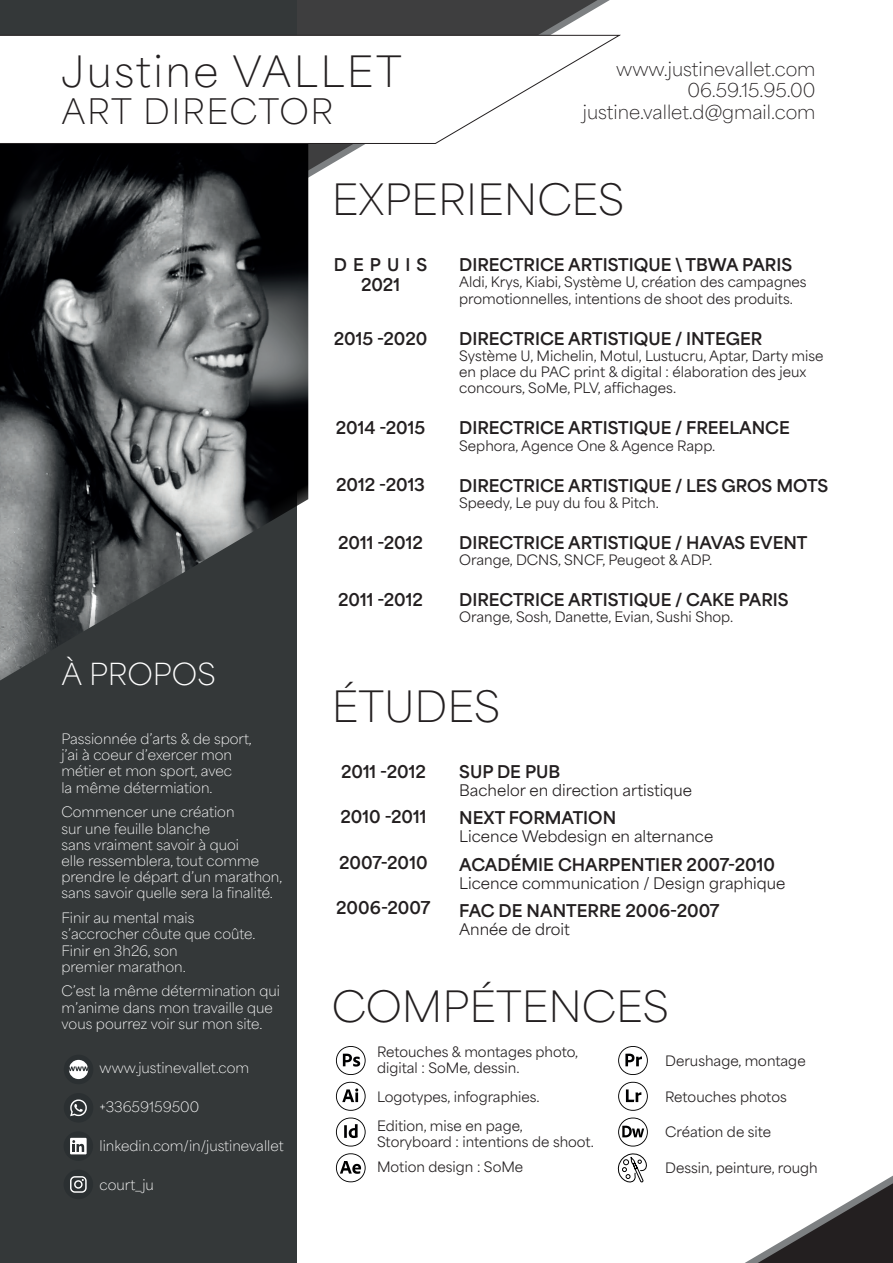
<style>
.page{position:relative;width:893px;height:1263px;background:#fff}
.page>*{position:absolute;margin:0;border:0;box-sizing:border-box;transform-origin:0 0}
.t1{font:100 40.5px "Area Normal";color:#231f20}
.t2{font:100 40.5px "Area Normal";letter-spacing:.06em;color:#231f20}
.t3{font:100 33px "Area Normal";letter-spacing:.05em;color:#231f20}
.t4{font:100 28.5px "Area Normal";color:#fff}
.t5{font:100 18px/21.6px "Area Normal";color:#231f20;text-align:right}
.t6{font:700 16.5px "Area Normal";color:#231f20}
.t7{font:700 16.5px/19.8px "Area Normal";letter-spacing:.365em;color:#231f20;text-align:center}
.t8{font:15px "Area Normal";color:#231f20}
.t9{font:13.5px/16.2px "Area Normal";color:#231f20}
.t10{font:100 13.5px/16.2px "Area Normal";color:#fff}
</style>
<div class="page">
<svg style="left:297px;top:0;width:301px;height:301px"></svg>
<svg style="left:745px;top:1175px;width:148px;height:88px"></svg>
<div style="left:0;top:0;width:297px;height:1263px;background:#343839"></div>
<img style="left:0;top:144px;width:308px;height:537px">
<svg style="left:0;top:35px;width:620px;height:109px"></svg>
<svg style="left:336px;top:1153px;width:30px;height:29px"></svg>
<svg style="left:336px;top:1082px;width:30px;height:29px"></svg>
<svg style="left:336px;top:1117px;width:30px;height:29px"></svg>
<svg style="left:336px;top:1046px;width:30px;height:29px"></svg>
<svg style="left:618px;top:1082px;width:30px;height:29px"></svg>
<svg style="left:618px;top:1046px;width:30px;height:29px"></svg>
<svg style="left:617px;top:1117px;width:31px;height:66px"></svg>
<div style="left:64px;top:1170px;width:29px;height:29px;background:#2b3032;border-radius:50%"></div>
<svg style="left:70px;top:1176px;width:17px;height:17px"></svg>
<div style="left:64px;top:1131px;width:29px;height:30px;background:#2b3032;border-radius:50%"></div>
<svg style="left:70px;top:1138px;width:17px;height:16px"></svg>
<div style="left:64px;top:1055px;width:29px;height:29px;background:#2b3032;border-radius:50%"></div>
<div style="left:69px;top:1060px;width:19px;height:19px;background:#fff;border-radius:50%"></div>
<svg style="left:69px;top:1066px;width:20px;height:5px"></svg>
<div style="left:64px;top:1093px;width:29px;height:29px;background:#2b3032;border-radius:50%"></div>
<svg style="left:70px;top:1099px;width:17px;height:17px"></svg>
<h1 class="t2" style="left:61px;top:36px;width:342px">Justine VALLET</h1>
<h2 class="t3" style="left:61px;top:83px;width:273px">ART DIRECTOR</h2>
<h3 class="t5" style="left:583px;top:56px;width:234px">www.justinevallet.com<br>06.59.15.95.00 justine.vallet.d@gmail.com</h3>
<h1 class="t1" style="left:332px;top:164px;width:294px">EXPERIENCES</h1>
<h3 class="t4" style="left:61px;top:649px;width:156px">À PROPOS</h3>
<p class="t7" style="left:334px;top:253px;width:95px">DEPUIS<br>2021</p>
<p class="t6" style="left:334px;top:324px;width:95px">2015 -2020</p>
<p class="t6" style="left:336px;top:412px;width:91px">2014 -2015</p>
<p class="t6" style="left:336px;top:470px;width:90px">2012 -2013</p>
<p class="t6" style="left:338px;top:528px;width:86px">2011 -2012</p>
<p class="t6" style="left:338px;top:585px;width:86px">2011 -2012</p>
<p class="t6" style="left:459px;top:250px;width:334px">DIRECTRICE ARTISTIQUE \ TBWA PARIS</p>
<p class="t9" style="left:459px;top:272px;width:349px">Aldi, Krys, Kiabi, Système U, création des campagnes promotionnelles, intentions de shoot des produits.</p>
<p class="t6" style="left:459px;top:323px;width:305px">DIRECTRICE ARTISTIQUE / INTEGER</p>
<p class="t9" style="left:459px;top:346px;width:366px">Système U, Michelin, Motul, Lustucru, Aptar, Darty mise en place du PAC print &amp; digital : élaboration des jeux concours, SoMe, PLV, affichages.</p>
<p class="t6" style="left:459px;top:413px;width:332px">DIRECTRICE ARTISTIQUE / FREELANCE</p>
<p class="t9" style="left:459px;top:436px;width:258px">Sephora, Agence One &amp; Agence Rapp.</p>
<p class="t6" style="left:459px;top:470px;width:370px">DIRECTRICE ARTISTIQUE / LES GROS MOTS</p>
<p class="t9" style="left:459px;top:493px;width:201px">Speedy, Le puy du fou &amp; Pitch.</p>
<p class="t6" style="left:459px;top:528px;width:350px">DIRECTRICE ARTISTIQUE / HAVAS EVENT</p>
<p class="t9" style="left:459px;top:550px;width:254px">Orange, DCNS, SNCF, Peugeot &amp; ADP.</p>
<p class="t6" style="left:459px;top:585px;width:331px">DIRECTRICE ARTISTIQUE / CAKE PARIS</p>
<p class="t9" style="left:459px;top:607px;width:276px">Orange, Sosh, Danette, Evian, Sushi Shop.</p>
<h1 class="t1" style="left:332px;top:671px;width:170px">ÉTUDES</h1>
<p class="t10" style="left:61px;top:729px;width:192px">Passionnée d’arts &amp; de sport, j’ai à coeur d’exercer mon métier et mon sport, avec<br>la même détermiation.</p>
<p class="t10" style="left:61px;top:802px;width:222px">Commencer une création<br>sur une feuille blanche<br>sans vraiment savoir à quoi<br>elle ressemblera, tout comme prendre le départ d’un marathon, sans savoir quelle sera la finalité.</p>
<p class="t10" style="left:61px;top:908px;width:196px">Finir au mental mais s’accrocher côute que coûte.<br>Finir en 3h26, son<br>premier marathon.</p>
<p class="t10" style="left:61px;top:981px;width:220px">C’est la même détermination qui m’anime dans mon travaille que vous pourrez voir sur mon site.</p>
<h1 class="t1" style="left:332px;top:971px;width:339px">COMPÉTENCES</h1>
<p class="t10" style="left:100px;top:1058px;width:151px">www.justinevallet.com</p>
<p class="t10" style="left:100px;top:1097px;width:101px">+33659159500</p>
<p class="t10" style="left:100px;top:1136px;width:185px">linkedin.com/in/justinevallet</p>
<p class="t10" style="left:100px;top:1175px;width:56px">court_ju</p>
<p class="t6" style="left:459px;top:757px;width:103px">SUP DE PUB</p>
<p class="t8" style="left:459px;top:777px;width:234px">Bachelor en direction artistique</p>
<p class="t6" style="left:459px;top:803px;width:158px">NEXT FORMATION</p>
<p class="t8" style="left:459px;top:823px;width:256px">Licence Webdesign en alternance</p>
<p class="t6" style="left:459px;top:849px;width:317px">ACADÉMIE CHARPENTIER 2007-2010</p>
<p class="t8" style="left:459px;top:870px;width:328px">Licence communication / Design graphique</p>
<p class="t6" style="left:459px;top:896px;width:262px">FAC DE NANTERRE 2006-2007</p>
<p class="t8" style="left:459px;top:916px;width:112px">Année de droit</p>
<p class="t6" style="left:341px;top:757px;width:86px">2011 -2012</p>
<p class="t6" style="left:340px;top:802px;width:87px">2010 -2011</p>
<p class="t6" style="left:339px;top:847px;width:90px">2007-2010</p>
<p class="t6" style="left:336px;top:893px;width:96px">2006-2007</p>
<p class="t9" style="left:377px;top:1041px;width:203px">Retouches &amp; montages photo, digital : SoMe, dessin.</p>
<p class="t9" style="left:377px;top:1080px;width:164px;line-height:29px">Logotypes, infographies.<br>Edition, mise en page,</p>
<p class="t9" style="left:377px;top:1127px;width:218px;line-height:24.8px">Storyboard : intentions de shoot.<br>Motion design : SoMe</p>
<p class="t9" style="left:665px;top:1051px;width:142px">Derushage, montage</p>
<p class="t9" style="left:665px;top:1087px;width:123px">Retouches photos</p>
<p class="t9" style="left:665px;top:1122px;width:108px">Création de site</p>
<p class="t9" style="left:665px;top:1158px;width:154px">Dessin, peinture, rough</p>
</div>
